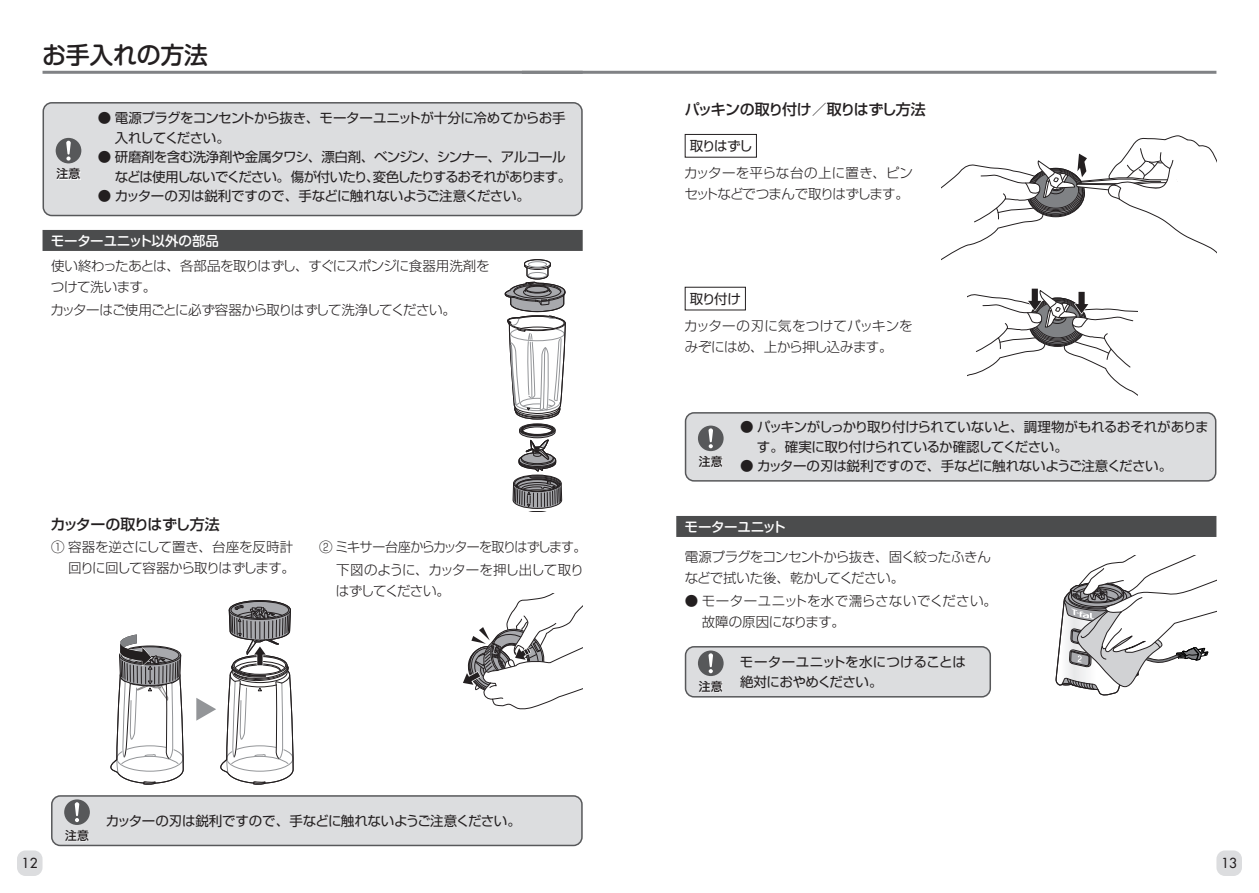
<style>
.page{position:relative;width:1259px;height:893px;background:#fff}
.page>*{position:absolute;margin:0;border:0;box-sizing:border-box;transform-origin:0 0}
.t1{font:500 24px "Shin M Go Pro";letter-spacing:-.015em;color:#231f20}
.t2{font:500 15px "Shin Go Pro";letter-spacing:-.06em;color:#231f20}
.t3{font:13.5px/19.5px "Shin Go Pro";letter-spacing:-.04em;color:#231f20}
.t4{font:300 13.5px/21px "Shin Go Pro";letter-spacing:-.035em;color:#231f20}
.t5{font:300 13.5px/21px "Shin Go Pro";letter-spacing:-.055em;color:#231f20}
.t6{font:300 13.5px/21px "Shin Go Pro";color:#231f20}
.t7{font:300 13.5px/21px "Shin Go Pro";letter-spacing:-.015em;color:#231f20}
.t8{font:13.5px/19.5px "Shin Go Pro";letter-spacing:-.02em;color:#231f20}
.t9{font:500 13.5px "Shin M Go Pro";letter-spacing:-.02em;color:#fff}
.t10{font:300 13.5px "Shin Go Pro";letter-spacing:-.09em;color:#231f20}
.t11{font:13.5px "Futura";color:#231f20}
.t12{font:500 12px "Shin M Go Pro";color:#231f20}
</style>
<div class="page">
<div style="left:17px;top:850px;width:26px;height:26px;background:#dcdddf;border-radius:9px"></div>
<div style="left:1216px;top:850px;width:26px;height:26px;background:#dcdddf;border-radius:9px"></div>
<div style="left:43px;top:103px;width:539px;height:113px;background:#dcdddf;border-radius:9px"></div>
<div style="left:43px;top:102px;width:540px;height:114px;border:2px solid #57585a;border-radius:9px"></div>
<svg style="left:110px;top:634px;width:74px;height:151px"></svg>
<svg style="left:463px;top:594px;width:120px;height:116px"></svg>
<svg style="left:196px;top:600px;width:97px;height:185px"></svg>
<hr style="left:43px;top:71px;width:540px;height:3px;background:#808285">
<div style="left:43px;top:230px;width:540px;height:21px;background:#4b4c4d"></div>
<div style="left:52px;top:796px;width:530px;height:49px;background:#dcdddf;border-radius:9px"></div>
<div style="left:51px;top:795px;width:532px;height:51px;border:2px solid #57585a;border-radius:9px"></div>
<svg style="left:66px;top:830px;width:23px;height:11px"></svg>
<div style="left:64px;top:799px;width:26px;height:26px;background:#57585a;border-radius:50%"></div>
<svg style="left:75px;top:802px;width:4px;height:20px"></svg>
<svg style="left:57px;top:169px;width:24px;height:11px"></svg>
<div style="left:56px;top:138px;width:25px;height:25px;background:#57585a;border-radius:50%"></div>
<svg style="left:66px;top:141px;width:5px;height:20px"></svg>
<svg style="left:505px;top:259px;width:61px;height:253px"></svg>
<div style="left:685px;top:647px;width:305px;height:50px;background:#dcdddf;border-radius:9px"></div>
<div style="left:685px;top:646px;width:306px;height:52px;border:2px solid #57585a;border-radius:9px"></div>
<svg style="left:1055px;top:556px;width:161px;height:140px"></svg>
<svg style="left:941px;top:136px;width:275px;height:125px"></svg>
<svg style="left:967px;top:288px;width:170px;height:107px"></svg>
<div style="left:676px;top:516px;width:540px;height:21px;background:#4b4c4d"></div>
<div style="left:685px;top:413px;width:530px;height:68px;background:#dcdddf;border-radius:9px"></div>
<div style="left:685px;top:412px;width:531px;height:70px;border:2px solid #57585a;border-radius:9px"></div>
<svg style="left:700px;top:456px;width:23px;height:11px"></svg>
<div style="left:698px;top:426px;width:25px;height:25px;background:#57585a;border-radius:50%"></div>
<svg style="left:708px;top:428px;width:5px;height:20px"></svg>
<svg style="left:700px;top:681px;width:23px;height:11px"></svg>
<div style="left:698px;top:650px;width:25px;height:26px;background:#57585a;border-radius:50%"></div>
<svg style="left:708px;top:653px;width:5px;height:20px"></svg>
<div style="left:685px;top:134px;width:72px;height:24px;border:1px solid #231f20"></div>
<div style="left:685px;top:287px;width:61px;height:23px;border:1px solid #231f20"></div>
<hr style="left:522px;top:71px;width:694px;height:3px;background:#808285">
<h1 class="t1" style="left:42px;top:35px;width:167px">お手入れの方法</h1>
<p class="t3" style="left:115px;top:107px;width:452px;text-indent:-17px">● 電源プラグをコンセントから抜き、モーターユニットが十分に冷めてからお手入れしてください。</p>
<p class="t3" style="left:115px;top:146px;width:458px;text-indent:-17px">● 研磨剤を含む洗浄剤や金属タワシ、漂白剤、ベンジン、シンナー、アルコールなどは使用しないでください。傷が付いたり、変色したりするおそれがあります。</p>
<p class="t3" style="left:98px;top:185px;width:434px">● カッターの刃は鋭利ですので、手などに触れないようご注意ください。</p>
<p class="t9" style="left:51px;top:230px;width:170px">モーターユニット以外の部品</p>
<p class="t12" style="left:56px;top:164px;width:25px">注意</p>
<p class="t4" style="left:51px;top:254px;width:440px">使い終わったあとは、各部品を取りはずし、すぐにスポンジに食器用洗剤をつけて洗います。</p>
<p class="t5" style="left:50px;top:298px;width:407px">カッターはご使用ごとに必ず容器から取りはずして洗浄してください。</p>
<p class="t2" style="left:50px;top:511px;width:171px">カッターの取りはずし方法</p>
<p class="t4" style="left:51px;top:534px;width:245px;text-align:right">① 容器を逆さにして置き、台座を反時計回りに回して容器から取りはずします。</p>
<p class="t4" style="left:319px;top:533px;width:269px;line-height:23.1px;text-align:right">② ミキサー台座からカッターを取りはずします。下図のように、カッターを押し出して取り</p>
<p class="t10" style="left:336px;top:580px;width:116px">はずしてください。</p>
<p class="t12" style="left:65px;top:825px;width:25px">注意</p>
<p class="t3" style="left:106px;top:809px;width:417px">カッターの刃は鋭利ですので、手などに触れないようご注意ください。</p>
<p class="t2" style="left:684px;top:97px;width:243px">パッキンの取り付け／取りはずし方法</p>
<p class="t3" style="left:690px;top:134px;width:64px">取りはずし</p>
<p class="t4" style="left:684px;top:161px;width:230px">カッターを平らな台の上に置き、ピンセットなどでつまんで取りはずします。</p>
<p class="t3" style="left:690px;top:287px;width:53px">取り付け</p>
<p class="t7" style="left:684px;top:313px;width:230px">カッターの刃に気をつけてパッキンをみぞにはめ、上から押し込みます。</p>
<p class="t3" style="left:757px;top:416px;width:453px;text-indent:-17px">● パッキンがしっかり取り付けられていないと、調理物がもれるおそれがあります。確実に取り付けられているか確認してください。</p>
<p class="t12" style="left:699px;top:452px;width:25px">注意</p>
<p class="t3" style="left:740px;top:455px;width:434px">● カッターの刃は鋭利ですので、手などに触れないようご注意ください。</p>
<p class="t9" style="left:684px;top:516px;width:103px">モーターユニット</p>
<p class="t5" style="left:684px;top:545px;width:308px">電源プラグをコンセントから抜き、固く絞ったふきんなどで拭いた後、乾かしてください。</p>
<p class="t6" style="left:702px;top:589px;width:297px;text-indent:-17px">● モーターユニットを水で濡らさないでください。故障の原因になります。</p>
<p class="t8" style="left:740px;top:651px;width:227px">モーターユニットを水につけることは絶対におやめください。</p>
<p class="t12" style="left:699px;top:677px;width:25px">注意</p>
<p class="t11" style="left:22px;top:855px;width:17px">12</p>
<p class="t11" style="left:1221px;top:855px;width:17px">13</p>
</div>
